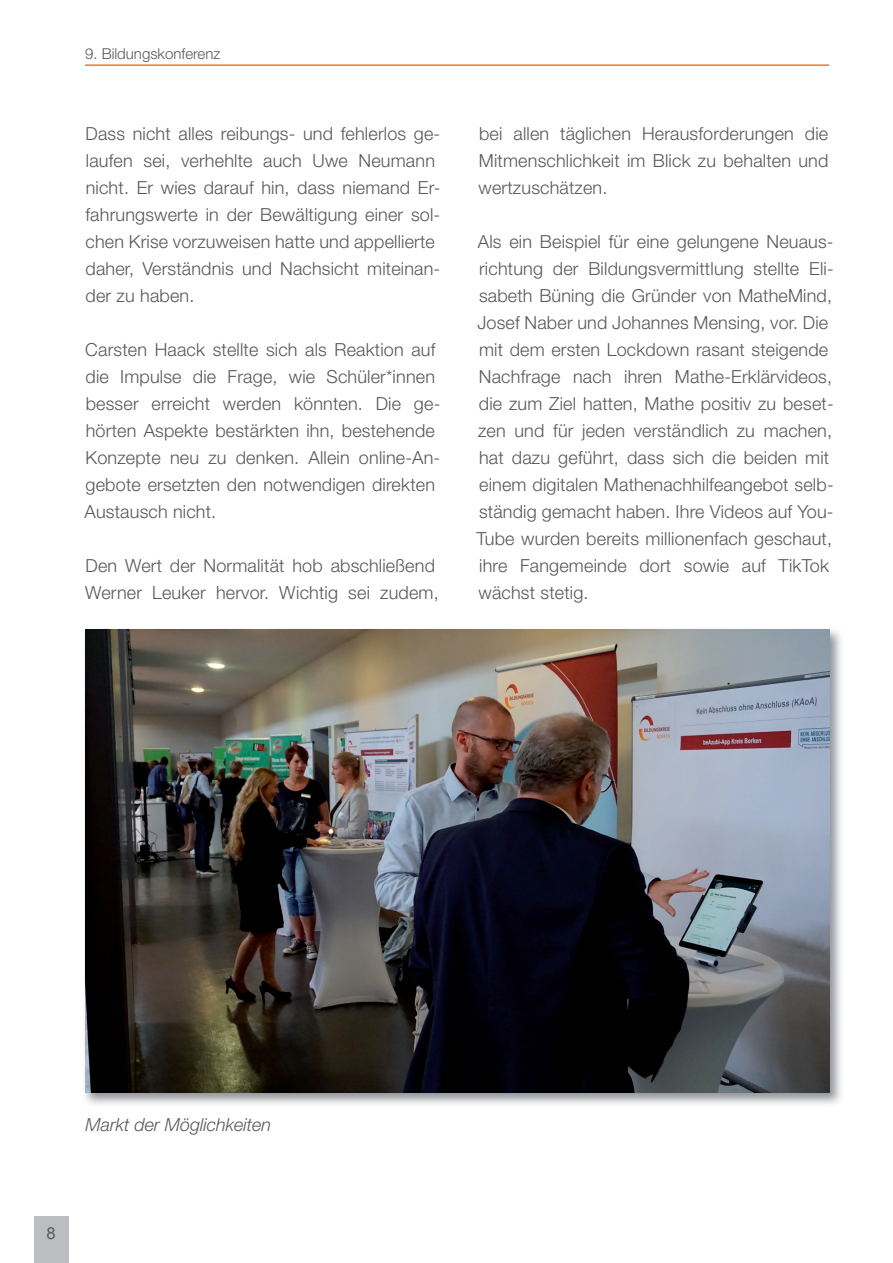
<style>
.page{position:relative;width:893px;height:1263px;background:#fff}
.page>*{position:absolute;margin:0;border:0;box-sizing:border-box;transform-origin:0 0}
.t1{font:300 18px/27px "Helvetica Neue LT Std";letter-spacing:.01em;color:#57585a}
.t2{font:italic 300 18px "Helvetica Neue LT Std";color:#57585a}
.t3{font:16.5px "Arial";color:#57585a}
.t4{font:300 15px "Helvetica Neue LT Std";color:#57585a}
</style>
<div class="page">
<div style="left:34px;top:1216px;width:34px;height:47px;background:#bcbdc0"></div>
<hr style="left:85px;top:64px;width:744px;height:2px;background:#f47721">
<img style="left:85px;top:629px;width:756px;height:475px">
<img style="left:85px;top:629px;width:744px;height:464px">
<p class="t4" style="left:85px;top:45px;width:137px">9. Bildungskonferenz</p>
<p class="t1" style="left:85px;top:120px;width:356px">Dass nicht alles reibungs- und fehlerlos ge&shy;laufen sei, verhehlte auch Uwe Neumann nicht. Er wies darauf hin, dass niemand Er&shy;fahrungswerte in der Bewältigung einer sol&shy;chen Krise vorzuweisen hatte und appellierte daher, Verständnis und Nachsicht miteinan&shy;der zu haben.</p>
<p class="t1" style="left:85px;top:336px;width:357px">Carsten Haack stellte sich als Reaktion auf die Impulse die Frage, wie Schüler*innen besser erreicht werden könnten. Die ge&shy;hörten Aspekte bestärkten ihn, bestehende Konzepte neu zu denken. Allein online-An&shy;gebote ersetzten den notwendigen direkten Austausch nicht.</p>
<p class="t1" style="left:85px;top:552px;width:355px">Den Wert der Normalität hob abschließend<br>Werner Leuker hervor. Wichtig sei zudem,</p>
<p class="t1" style="left:479px;top:120px;width:351px;text-align:justify">bei allen täglichen Herausforderungen die Mitmenschlichkeit im Blick zu behalten und wertzuschätzen.</p>
<p class="t1" style="left:476px;top:228px;width:359px">Als ein Beispiel für eine gelungene Neuaus&shy;richtung der Bildungsvermittlung stellte Eli&shy;sabeth Büning die Gründer von MatheMind, Josef Naber und Johannes Mensing, vor. Die mit dem ersten Lockdown rasant steigende Nachfrage nach ihren Mathe-Erklärvideos, die zum Ziel hatten, Mathe positiv zu beset&shy;zen und für jeden verständlich zu machen, hat dazu geführt, dass sich die beiden mit einem digitalen Mathenachhilfeangebot selb&shy;ständig gemacht haben. Ihre Videos auf You-Tube wurden bereits millionenfach geschaut, ihre Fangemeinde dort sowie auf TikTok wächst stetig.</p>
<p class="t2" style="left:86px;top:1114px;width:187px">Markt der Möglichkeiten</p>
<p class="t3" style="left:46px;top:1222px;width:11px">8</p>
</div>
